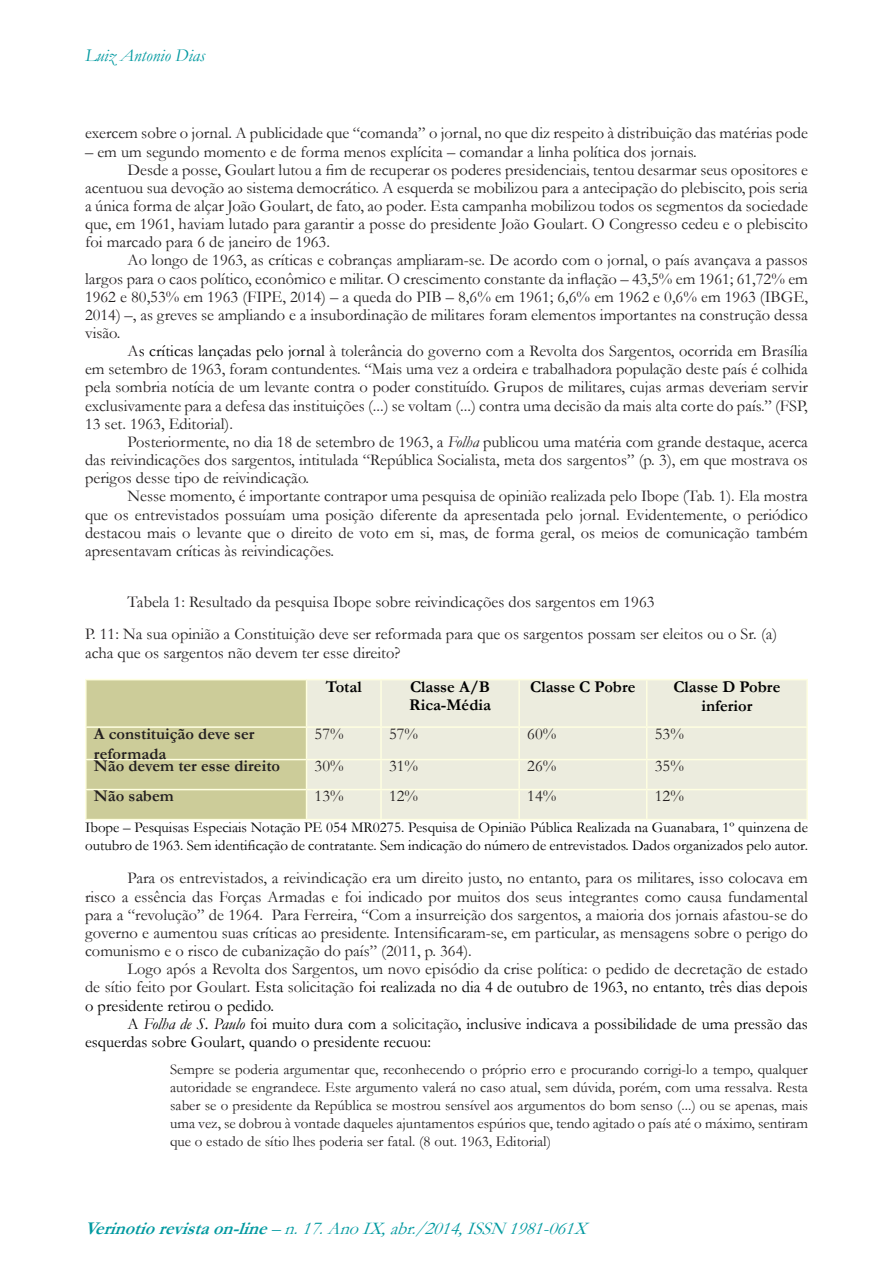
<style>
.page{position:relative;width:893px;height:1263px;background:#fff}
.page>*{position:absolute;margin:0;border:0;box-sizing:border-box;transform-origin:0 0}
.t1{font:italic 18px "Garamond";color:#0099a0}
.t2{font:italic 18px "Garamond";color:#0099a0}
.normal_verinotio{font:16.5px/18.1px "Garamond";color:#231f20;text-align:justify}
.normal_verinotio-2{font:16.5px/18.1px "Garamond";color:#000}
.t3{font:700 16.5px/19.8px "Garamond";color:#231f20}
.t4{font:700 16.5px/19.8px "Garamond";color:#000;text-align:center}
.notas{font:15px/18px "Garamond";color:#231f20;text-align:justify}
.t5{font:15px/18px "Garamond";color:#000}
.s1{color:#000}
.s2{font-style:italic}
.s3{color:#231f20}
.s4{font-weight:700}
</style>
<div class="page">
<div style="left:307px;top:680px;width:499px;height:139px;background:#ececde"></div>
<hr style="left:85px;top:679px;width:222px;height:1px;background:#ffffe1">
<hr style="left:307px;top:679px;width:74px;height:1px;background:#ffffe1">
<hr style="left:381px;top:679px;width:138px;height:1px;background:#ffffe1">
<hr style="left:519px;top:679px;width:128px;height:1px;background:#ffffe1">
<hr style="left:647px;top:679px;width:161px;height:1px;background:#ffffe1">
<hr style="left:85px;top:726px;width:222px;height:2px;background:#ffffe1">
<hr style="left:307px;top:726px;width:74px;height:2px;background:#ffffe1">
<hr style="left:381px;top:726px;width:138px;height:2px;background:#ffffe1">
<hr style="left:519px;top:726px;width:128px;height:2px;background:#ffffe1">
<hr style="left:647px;top:726px;width:161px;height:2px;background:#ffffe1">
<hr style="left:85px;top:759px;width:222px;height:1px;background:#ffffe1">
<hr style="left:307px;top:759px;width:74px;height:1px;background:#ffffe1">
<hr style="left:381px;top:759px;width:138px;height:1px;background:#ffffe1">
<hr style="left:519px;top:759px;width:128px;height:1px;background:#ffffe1">
<hr style="left:647px;top:759px;width:161px;height:1px;background:#ffffe1">
<hr style="left:85px;top:789px;width:222px;height:1px;background:#ffffe1">
<hr style="left:307px;top:789px;width:74px;height:1px;background:#ffffe1">
<hr style="left:381px;top:789px;width:138px;height:1px;background:#ffffe1">
<hr style="left:519px;top:789px;width:128px;height:1px;background:#ffffe1">
<hr style="left:647px;top:789px;width:161px;height:1px;background:#ffffe1">
<hr style="left:85px;top:819px;width:222px;height:1px;background:#ffffe1">
<hr style="left:307px;top:819px;width:74px;height:1px;background:#ffffe1">
<hr style="left:381px;top:819px;width:138px;height:1px;background:#ffffe1">
<hr style="left:519px;top:819px;width:128px;height:1px;background:#ffffe1">
<hr style="left:647px;top:819px;width:161px;height:1px;background:#ffffe1">
<hr style="left:85px;top:680px;width:2px;height:46px;background:#ffffe1">
<hr style="left:85px;top:728px;width:2px;height:31px;background:#ffffe1">
<hr style="left:85px;top:760px;width:2px;height:29px;background:#ffffe1">
<hr style="left:85px;top:790px;width:2px;height:29px;background:#ffffe1">
<hr style="left:380px;top:680px;width:2px;height:46px;background:#ffffe1">
<hr style="left:518px;top:680px;width:2px;height:46px;background:#ffffe1">
<hr style="left:646px;top:680px;width:1px;height:46px;background:#ffffe1">
<hr style="left:806px;top:680px;width:2px;height:46px;background:#ffffe1">
<hr style="left:380px;top:728px;width:2px;height:31px;background:#ffffe1">
<hr style="left:518px;top:728px;width:2px;height:31px;background:#ffffe1">
<hr style="left:646px;top:728px;width:1px;height:31px;background:#ffffe1">
<hr style="left:806px;top:728px;width:2px;height:31px;background:#ffffe1">
<hr style="left:380px;top:760px;width:2px;height:29px;background:#ffffe1">
<hr style="left:518px;top:760px;width:2px;height:29px;background:#ffffe1">
<hr style="left:806px;top:760px;width:2px;height:29px;background:#ffffe1">
<svg style="left:86px;top:680px;width:221px;height:139px;background:#cece9c"></svg>
<hr style="left:380px;top:790px;width:2px;height:29px;background:#ffffe1">
<hr style="left:518px;top:790px;width:2px;height:29px;background:#ffffe1">
<svg style="left:646px;top:760px;width:1px;height:59px"></svg>
<hr style="left:806px;top:790px;width:2px;height:29px;background:#ffffe1">
<p class="t2" style="left:85px;top:43px;width:121px">Luiz Antonio Dias</p>
<p class="normal_verinotio" style="left:85px;top:124px;width:724px">exercem sobre o jornal. A publicidade que “comanda” o jornal, no que diz respeito à distribuição das matérias pode</p>
<p class="normal_verinotio" style="left:85px;top:142px;width:613px">– em um segundo momento e de forma menos explícita – comandar a linha política dos jornais.</p>
<p class="normal_verinotio" style="left:85px;top:160px;width:724px;text-indent:43px">Desde a posse, Goulart lutou a fim de recuperar os poderes presidenciais, tentou desarmar seus opositores e acentuou sua devoção ao sistema democrático. A esquerda se mobilizou para a antecipação do plebiscito, pois seria a única forma de alçar João Goulart, de fato, ao poder. Esta campanha mobilizou todos os segmentos da sociedade que, em 1961, haviam lutado para garantir a posse do presidente João Goulart. O Congresso cedeu e o plebiscito foi marcado para 6 de janeiro de 1963.</p>
<p class="normal_verinotio" style="left:85px;top:251px;width:724px;text-indent:43px">Ao longo de 1963, as críticas e cobranças ampliaram-se. De acordo com o jornal, o país avançava a passos largos para o caos político, econômico e militar. O crescimento constante da inflação – 43,5% em 1961; 61,72% em 1962 e 80,53% em 1963 (FIPE, 2014) – a queda do PIB – 8,6% em 1961; 6,6% em 1962 e 0,6% em 1963 (IBGE, 2014) –, as greves se ampliando e a insubordinação de militares foram elementos importantes na construção dessa visão.</p>
<p class="normal_verinotio" style="left:85px;top:341px;width:724px;text-indent:43px">A<span class="s1">s críticas lançadas pelo jornal</span> à tolerância do governo com a Revolta dos Sargentos, ocorrida em Brasília em setembro de 1963, foram contundentes. “Mais uma vez a ordeira e trabalhadora população deste país é colhida pela sombria notícia de um levante contra o poder constituído. Grupos de militares, cujas armas deveriam servir exclusivamente para a defesa das instituições (...) se voltam (...) contra uma decisão da mais alta corte do país.” (FSP, 13 set. 1963, Editorial).</p>
<p class="normal_verinotio" style="left:85px;top:432px;width:724px;text-indent:43px">Posteriormente, no dia 18 de setembro de 1963, a <span class="s2">Folha</span> publicou uma matéria com grande destaque, acerca das reivindicações dos sargentos, intitulada “República Socialista, meta dos sargentos” (p. 3), em que mostrava os perigos desse tipo de reivindicação.</p>
<p class="normal_verinotio" style="left:85px;top:487px;width:724px;text-indent:43px">Nesse momento, é importante contrapor uma pesquisa de opinião realizada pelo Ibope (Tab. 1). Ela mostra que os entrevistados possuíam uma posição diferente da apresentada pelo jornal. Evidentemente, o periódico destacou mais o levante que o direito de voto em si, mas, de forma geral, os meios de comunicação também apresentavam críticas às reivindicações.</p>
<p class="normal_verinotio" style="left:128px;top:592px;width:528px">Tabela 1: Resultado da pesquisa Ibope sobre reivindicações dos sargentos em 1963</p>
<p class="normal_verinotio" style="left:85px;top:624px;width:694px;line-height:18.9px">P. 11: Na sua opinião a Constituição deve ser reformada para que os sargentos possam ser eleitos ou o Sr. (a) acha que os sargentos não devem ter esse direito?</p>
<p class="t4" style="left:326px;top:676px;width:37px">Total</p>
<p class="t4" style="left:410px;top:676px;width:82px">Classe A/B</p>
<p class="t4" style="left:409px;top:694px;width:83px">Rica-Média</p>
<p class="t4" style="left:530px;top:676px;width:107px">Classe C Pobre</p>
<p class="t4" style="left:673px;top:676px;width:109px">Classe D Pobre inferior</p>
<p class="t3" style="left:94px;top:724px;width:162px">A constituição deve ser reformada</p>
<p class="normal_verinotio" style="left:315px;top:724px;width:31px">57%</p>
<p class="normal_verinotio" style="left:389px;top:724px;width:31px">57%</p>
<p class="normal_verinotio" style="left:527px;top:724px;width:31px">60%</p>
<p class="normal_verinotio" style="left:655px;top:724px;width:31px">53%</p>
<p class="t3" style="left:94px;top:756px;width:188px">Não devem ter esse direito</p>
<p class="normal_verinotio" style="left:315px;top:757px;width:31px">30%</p>
<p class="normal_verinotio" style="left:389px;top:757px;width:31px">31%</p>
<p class="normal_verinotio" style="left:527px;top:757px;width:31px">26%</p>
<p class="normal_verinotio" style="left:655px;top:757px;width:31px">35%</p>
<p class="t3" style="left:94px;top:786px;width:81px">Não sabem</p>
<p class="normal_verinotio" style="left:315px;top:787px;width:31px">13%</p>
<p class="normal_verinotio" style="left:389px;top:787px;width:31px">12%</p>
<p class="normal_verinotio" style="left:527px;top:787px;width:31px">14%</p>
<p class="normal_verinotio" style="left:655px;top:787px;width:31px">12%</p>
<p class="t5" style="left:85px;top:818px;width:724px">Ibope – Pesquisas Especiais Notação PE 054 MR0275. Pesquisa de Opinião Pública Realizada na Guanabara, 1º quinzena de outubro de 1963. Sem identificação de contratante. Sem indicação do número de entrevistados. Dados organizados pelo autor.</p>
<p class="normal_verinotio" style="left:85px;top:869px;width:724px;text-indent:43px">Para os entrevistados, a reivindicação era um direito justo, no entanto, para os militares, isso colocava em risco a essência das Forças Armadas e foi indicado por muitos dos seus integrantes como causa fundamental para a “revolução” de 1964. Para Ferreira, “Com a insurreição dos sargentos, a maioria dos jornais afastou-se do governo e aumentou suas críticas ao presidente. Intensificaram-se, em particular, as mensagens sobre o perigo do comunismo e o risco de cubanização do país” (2011, p. 364).</p>
<p class="normal_verinotio" style="left:85px;top:959px;width:724px;text-indent:43px">Logo após a Revolta dos Sargentos, um novo episódio da crise política: o pedido de decretação de estado de sítio feito por Goulart. <span class="s1">Esta</span> solicitação <span class="s1">foi realizada no dia 4 de outubro de 1963, no entanto, três dias depois o presidente retirou o pedido.</span></p>
<p class="normal_verinotio-2" style="left:85px;top:1014px;width:724px;text-indent:43px">A <span class="s2">Folha de S. Paulo</span> foi muito dura com a <span class="s3">solicitação</span>, inclusive indicava a possibilidade de uma pressão das esquerdas sobre Goulart, quando o presidente recuou:</p>
<p class="notas" style="left:170px;top:1060px;width:639px">Sempre se poderia argumentar que, reconhecendo o próprio erro e procurando corrigi-lo a tempo, qualquer autoridade se engrandece. Este argumento valerá no caso atual, sem dúvida, porém, com uma ressalva. Resta saber se o presidente da República se mostrou sensível aos argumentos do bom senso (...) ou se apenas, mais uma vez, se dobrou à vontade daqueles ajuntamentos espúrios que, tendo agitado o país até o máximo, sentiram que o estado de sítio lhes poderia ser fatal. (8 out. 1963, Editorial)</p>
<p class="t1" style="left:84px;top:1216px;width:511px"><span class="s4">Verinotiorevistaon-line</span>–n.17.AnoIX,abr./2014,ISSN1981-061X</p>
</div>
